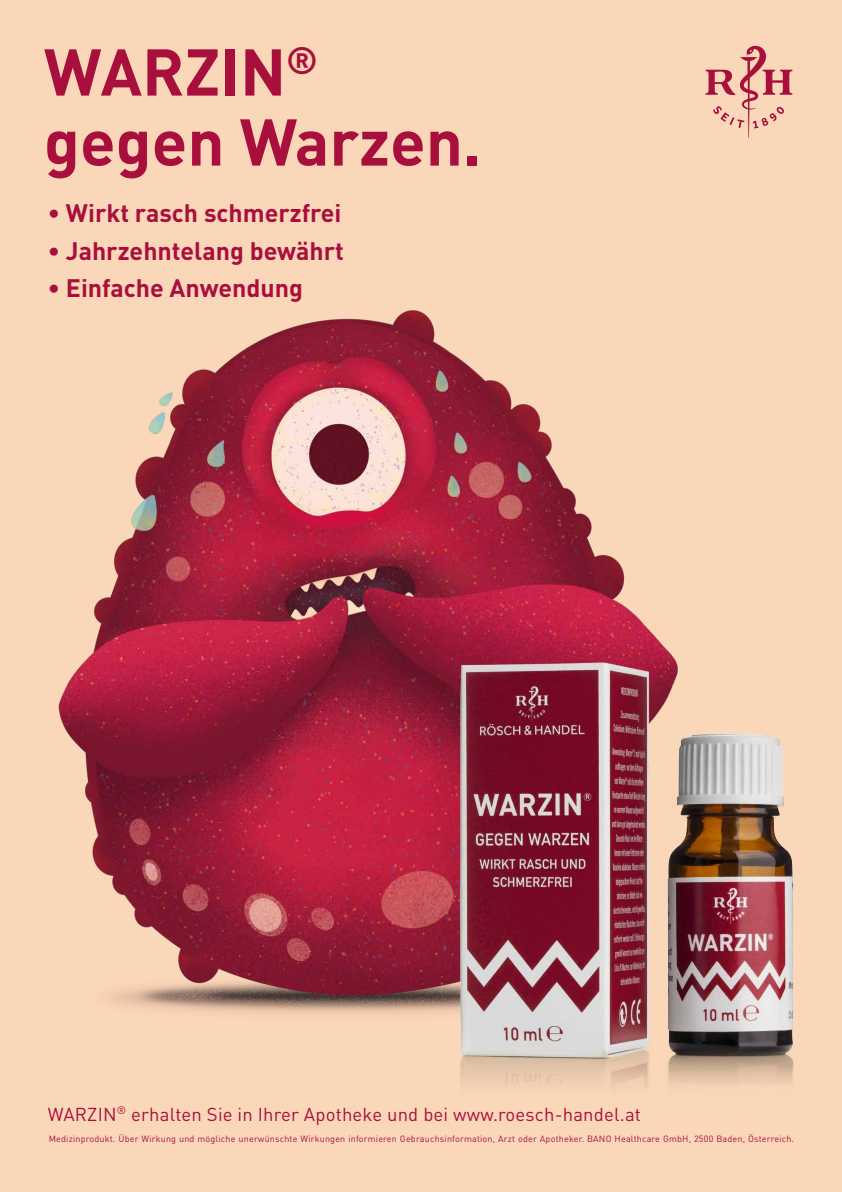
<style>
.page{position:relative;width:842px;height:1192px;background:#fad7b8}
.page>*{position:absolute;margin:0;border:0;box-sizing:border-box;transform-origin:0 0}
.t1{font:700 65px/70px "DIN";color:#a90f3d}
.t2{font:700 25px "DIN";color:#a90f3d}
.t3{font:18.5px "DIN";letter-spacing:.01em;color:#a90f3d}
.t4{font:9px "DIN";letter-spacing:.02em;color:#a90f3d}
</style>
<div class="page">
<img style="left:58px;top:310px;width:612px;height:704px">
<svg style="left:705px;top:46px;width:87px;height:92px"></svg>
<img style="left:447px;top:653px;width:347px;height:397px">
<svg style="left:460px;top:1050px;width:334px;height:36px"></svg>
<h1 class="t1" style="left:44px;top:34px;width:439px">WARZIN<sup>® </sup>gegen Warzen.</h1>
<h2 class="t2" style="left:48px;top:197px;width:295px">• Wirkt rasch schmerzfrei</h2>
<h2 class="t2" style="left:48px;top:234px;width:298px">• Jahrzehntelang bewährt</h2>
<h2 class="t2" style="left:48px;top:272px;width:257px">• Einfache Anwendung</h2>
<h3 class="t3" style="left:48px;top:1102px;width:595px">WARZIN<sup>®</sup> erhalten Sie in Ihrer Apotheke und bei www.roesch-handel.at</h3>
<p class="t4" style="left:49px;top:1133px;width:747px">Medizinprodukt. Über Wirkung und mögliche unerwünschte Wirkungen informieren Gebrauchsinformation, Arzt oder Apotheker. BANO Healthcare GmbH, 2500 Baden, Österreich.</p>
</div>
